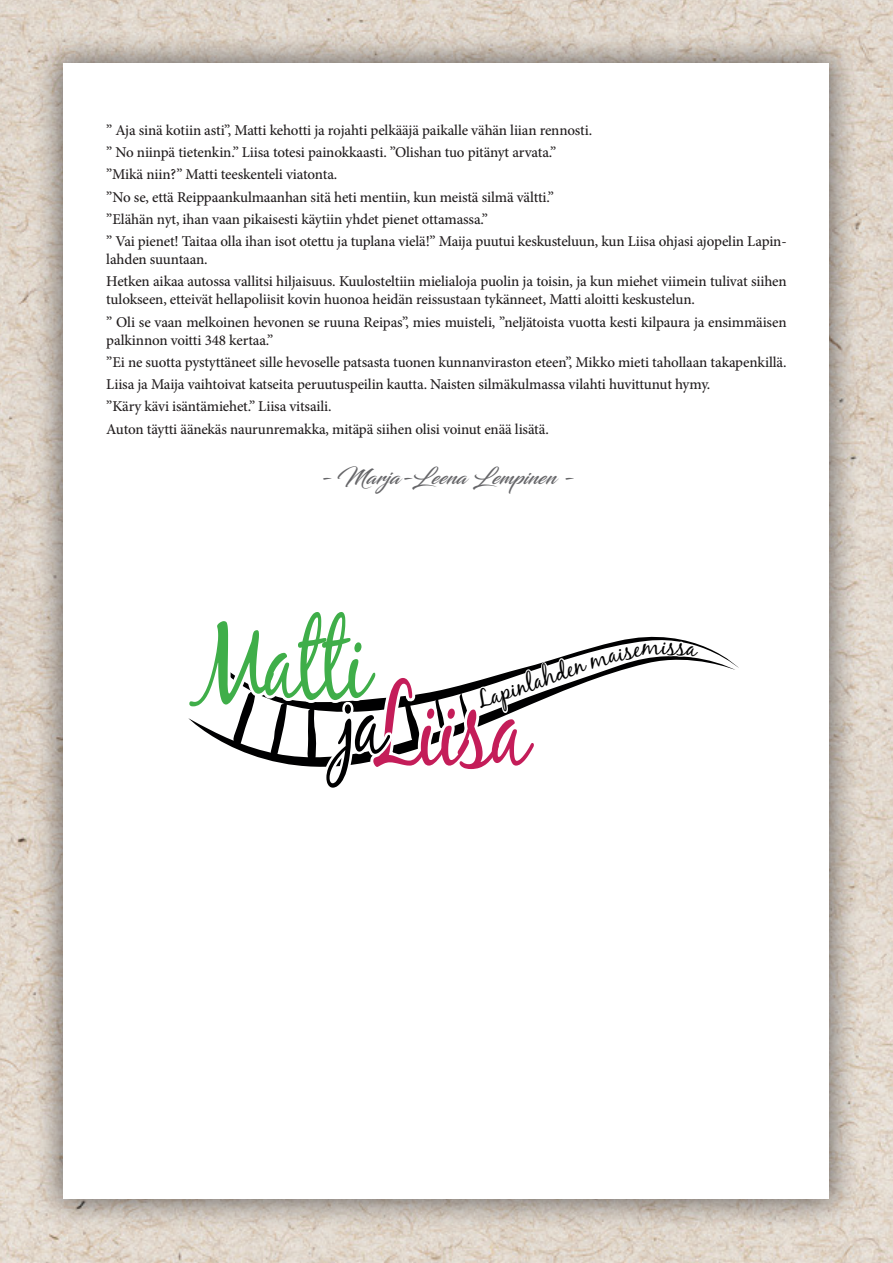
<style>
.page{position:relative;width:893px;height:1263px;background:#fff}
.page>*{position:absolute;margin:0;border:0;box-sizing:border-box;transform-origin:0 0}
.t1{font:111.6px "Black Jack";letter-spacing:-.03em;color:#c41d59;scale:.79 1}
.t2{font:109.05px "Black Jack";letter-spacing:-.03em;color:#3fae49;scale:.79 1}
.t3{font:23.85px "Black Jack";color:#000001}
.t4{font:21px "Blacksword";letter-spacing:.01em;color:#656568}
.t5{font:500 15px/22.2px "Minion Pro";letter-spacing:-.01em;color:#231f20}
.s1{font-size:93.15px;color:#000001}
</style>
<div class="page">
<img style="left:0;top:0;width:893px;height:1263px">
<div style="left:31px;top:31px;width:831px;height:1201px;background:#231f20;opacity:.56"></div>
<div style="left:64px;top:64px;width:765px;height:1135px;background:#fff"></div>
<svg style="left:188px;top:636px;width:513px;height:131px"></svg>
<p class="t5" style="left:106px;top:119px;width:682px">” Aja sinä kotiin asti”, Matti kehotti ja rojahti pelkääjä paikalle vähän liian rennosti.<br>” No niinpä tietenkin.” Liisa totesi painokkaasti. ”Olishan tuo pitänyt arvata.”<br>”Mikä niin?” Matti teeskenteli viatonta.<br>”No se, että Reippaankulmaanhan sitä heti mentiin, kun meistä silmä vältti.”<br>”Elähän nyt, ihan vaan pikaisesti käytiin yhdet pienet ottamassa.”<br>” Vai pienet! Taitaa olla ihan isot otettu ja tuplana vielä!” Maija puutui keskusteluun, kun Liisa ohjasi ajopelin Lapin-</p>
<p class="t5" style="left:106px;top:248px;width:682px">lahden suuntaan.<br>Hetken aikaa autossa vallitsi hiljaisuus. Kuulosteltiin mielialoja puolin ja toisin, ja kun miehet viimein tulivat siihen</p>
<p class="t5" style="left:106px;top:289px;width:682px">tulokseen, etteivät hellapoliisit kovin huonoa heidän reissustaan tykänneet, Matti aloitti keskustelun.<br>” Oli se vaan melkoinen hevonen se ruuna Reipas”, mies muisteli, ”neljätoista vuotta kesti kilpaura ja ensimmäisen</p>
<p class="t5" style="left:106px;top:329px;width:682px">palkinnon voitti 348 kertaa.”<br>”Ei ne suotta pystyttäneet sille hevoselle patsasta tuonen kunnanviraston eteen”, Mikko mieti tahollaan takapenkillä.<br>Liisa ja Maija vaihtoivat katseita peruutuspeilin kautta. Naisten silmäkulmassa vilahti huvittunut hymy.<br>”Käry kävi isäntämiehet.” Liisa vitsaili.<br>Auton täytti äänekäs naurunremakka, mitäpä siihen olisi voinut enää lisätä.</p>
<h3 class="t4" style="left:319px;top:464px;width:256px">- Marja-Leena Lempinen -</h3>
<h2 class="t2" style="left:195px;top:594px;width:222px">Matti</h2>
<h3 class="t3" style="left:473px;top:687px;width:71px;rotate:-19deg">Lapinla</h3>
<h1 class="t1" style="left:340px;top:659px;width:241px"><span class="s1">ja</span>Liisa</h1>
<h3 class="t3" style="left:661px;top:631px;width:8px">i</h3>
</div>
